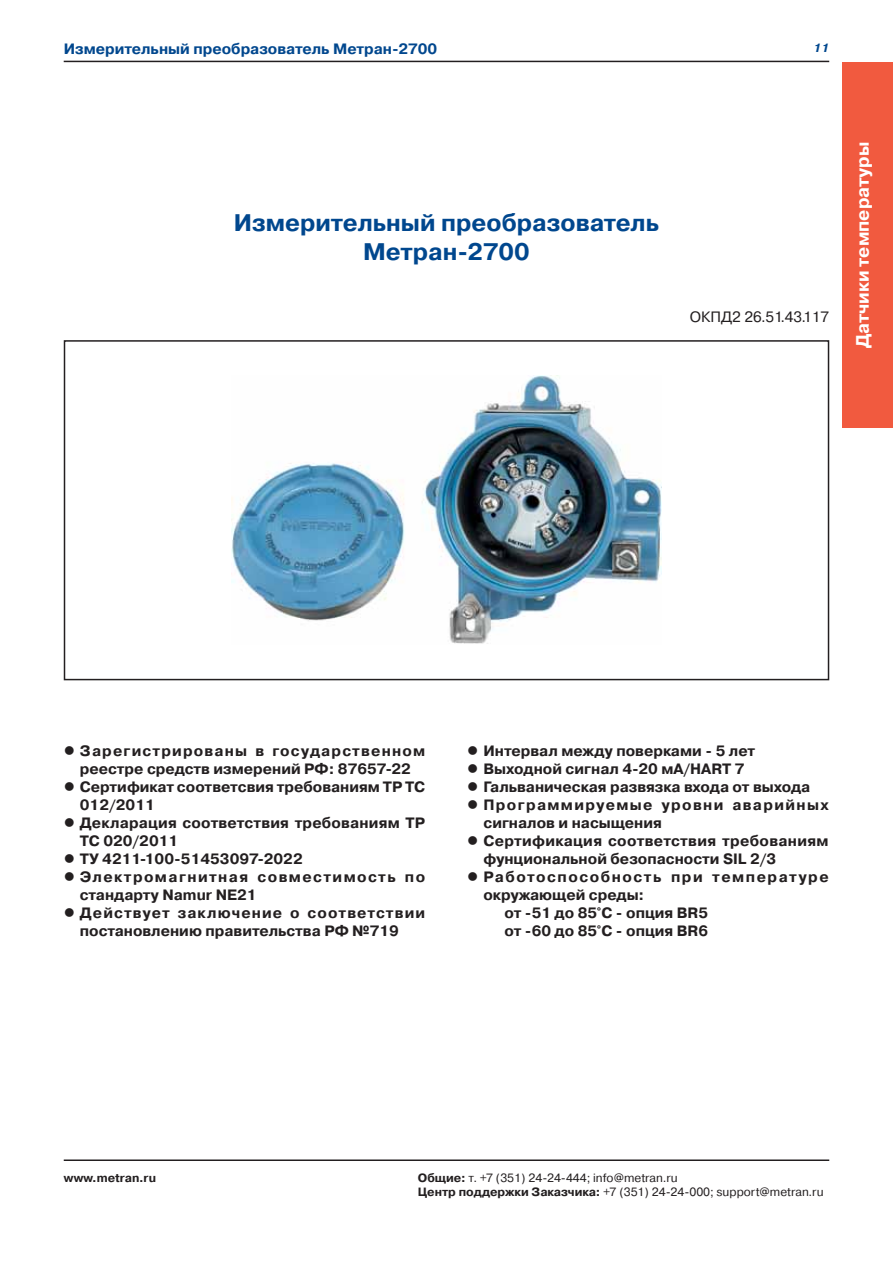
<style>
.page{position:relative;width:893px;height:1263px;background:#fff}
.page>*{position:absolute;margin:0;border:0;box-sizing:border-box;transform-origin:0 0}
.t1{font:700 24px/28.8px "Pragmatica";color:#00478e;text-align:center}
.t2{font:700 18px "Pragmatica";color:#fff}
.t3{font:700 15px/18px "Pragmatica";color:#231f20}
.t4{font:700 15px "Pragmatica";color:#00478e}
.t5{font:700 15px "Pragmatica";letter-spacing:.02em;color:#231f20}
.t6{font:700 15px "Pragmatica";letter-spacing:.1em;color:#231f20}
.t7{font:700 15px "Pragmatica";letter-spacing:.09em;color:#231f20}
.t8{font:15px "Pragmatica";color:#231f20}
.t9{font:12px/14.4px "Pragmatica";color:#231f20}
.t10{font:700 12px "Pragmatica";color:#231f20}
.t11{font:italic 700 12px "Pragmatica";color:#00478e}
.s1{font-weight:700}
</style>
<div class="page">
<hr style="left:64px;top:61px;width:765px;height:1px;background:#231f20">
<div style="left:842px;top:62px;width:51px;height:366px;background:#f15a3f"></div>
<div style="left:64px;top:340px;width:765px;height:340px;border:2px solid #231f20"></div>
<img style="left:232px;top:376px;width:429px;height:268px">
<hr style="left:64px;top:1159px;width:765px;height:2px;background:#231f20">
<p class="t4" style="left:64px;top:44px;width:375px">Измерительный преобразователь Метран-2700</p>
<p class="t11" style="left:814px;top:43px;width:17px">11</p>
<h1 class="t1" style="left:234px;top:211px;width:427px">Измерительный преобразователь<br>Метран-2700</h1>
<p class="t8" style="left:690px;top:312px;width:141px">ОКПД2 26.51.43.117</p>
<p class="t2" style="left:856px;top:348px;width:208px;rotate:-90deg">Датчики температуры</p>
<p class="t3" style="left:80px;top:743px;width:347px">Зарегистрированы в государственном реестре средств измерений РФ: 87657-22<br>Сертификат соответсвия требованиям ТР ТС<br>012/2011<br>Декларация соответствия требованиям ТР<br>ТС 020/2011<br>ТУ 4211-100-51453097-2022<br>Электромагнитная совместимость по стандарту Namur NE21<br>Действует заключение о соответствии постановлению правительства РФ №719</p>
<p class="t3" style="left:483px;top:743px;width:273px">Интервал между поверками - 5 лет</p>
<p class="t3" style="left:483px;top:761px;width:263px">Выходной сигнал 4-20 мА/HART 7</p>
<p class="t3" style="left:483px;top:779px;width:328px">Гальваническая развязка входа от выхода</p>
<p class="t7" style="left:483px;top:799px;width:347px">Программируемые уровни аварийных</p>
<p class="t3" style="left:483px;top:815px;width:180px">сигналов и насыщения</p>
<p class="t5" style="left:483px;top:835px;width:347px">Сертификация соответствия требованиям</p>
<p class="t3" style="left:483px;top:851px;width:294px">фунциональной безопасности SIL 2/3</p>
<p class="t6" style="left:483px;top:871px;width:347px">Работоспособность при температуре</p>
<p class="t3" style="left:483px;top:887px;width:162px">окружающей среды:</p>
<p class="t3" style="left:504px;top:905px;width:205px">от -51 до 85°С - опция BR5</p>
<p class="t3" style="left:504px;top:923px;width:205px">от -60 до 85°С - опция BR6</p>
<p class="t10" style="left:64px;top:1173px;width:94px">www.metran.ru</p>
<p class="t9" style="left:418px;top:1171px;width:407px"><span class="s1">Общие:</span> т. +7 (351) 24-24-444; info@metran.ru<br><span class="s1">Центр поддержки Заказчика:</span> +7 (351) 24-24-000; support@metran.ru</p>
</div>
